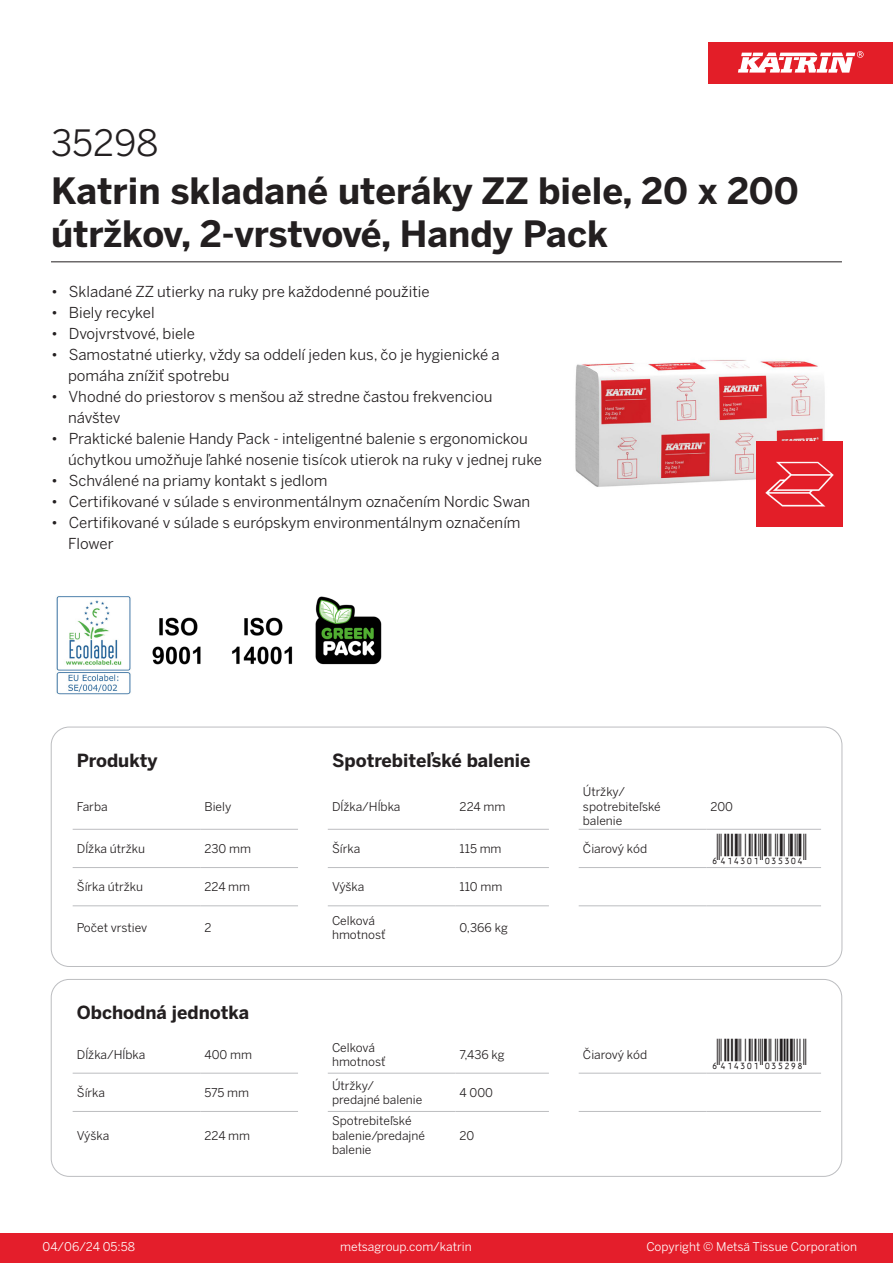
<style>
.page{position:relative;width:893px;height:1263px;background:#fff}
.page>*{position:absolute;margin:0;border:0;box-sizing:border-box;transform-origin:0 0}
.Product_Name{font:700 36px/43.2px "Benton Sans";color:#231f20}
.External_material_co{font:36px "Benton Sans";color:#231f20}
.T_EAN{font:30px "Viisas EAN Matala";color:#231f20}
.T_TableHeader{font:700 18px "Benton Sans";color:#231f20}
.MarketingBullets{font:15px/21px "Benton Sans";color:#231f20}
.T_TableBody{font:12px/14.4px "Benton Sans";color:#231f20}
.t1{font:12px "Benton Sans";color:#fff}
</style>
<div class="page">
<div style="left:0;top:1233px;width:893px;height:30px;background:#e41e2b"></div>
<div style="left:708px;top:43px;width:185px;height:41px;background:#e31e28"></div>
<svg style="left:738px;top:51px;width:126px;height:22px"></svg>
<hr style="left:73px;top:829px;width:127px;height:1px;background:#bcbdc0">
<hr style="left:200px;top:829px;width:98px;height:1px;background:#bcbdc0">
<hr style="left:328px;top:829px;width:127px;height:1px;background:#bcbdc0">
<hr style="left:455px;top:829px;width:94px;height:1px;background:#bcbdc0">
<hr style="left:579px;top:829px;width:127px;height:1px;background:#bcbdc0">
<hr style="left:706px;top:829px;width:115px;height:1px;background:#bcbdc0">
<hr style="left:73px;top:867px;width:127px;height:1px;background:#bcbdc0">
<hr style="left:200px;top:867px;width:98px;height:1px;background:#bcbdc0">
<hr style="left:328px;top:867px;width:127px;height:1px;background:#bcbdc0">
<hr style="left:455px;top:867px;width:94px;height:1px;background:#bcbdc0">
<hr style="left:579px;top:867px;width:127px;height:1px;background:#bcbdc0">
<hr style="left:706px;top:867px;width:115px;height:1px;background:#bcbdc0">
<hr style="left:73px;top:905px;width:127px;height:1px;background:#bcbdc0">
<hr style="left:200px;top:905px;width:98px;height:1px;background:#bcbdc0">
<hr style="left:328px;top:905px;width:127px;height:1px;background:#bcbdc0">
<hr style="left:455px;top:905px;width:94px;height:1px;background:#bcbdc0">
<hr style="left:579px;top:905px;width:127px;height:1px;background:#bcbdc0">
<hr style="left:706px;top:905px;width:115px;height:1px;background:#bcbdc0">
<div style="left:51px;top:727px;width:791px;height:240px;border:1px solid #bcbdc0;border-radius:18px"></div>
<hr style="left:73px;top:1073px;width:127px;height:1px;background:#bcbdc0">
<hr style="left:200px;top:1073px;width:98px;height:1px;background:#bcbdc0">
<hr style="left:328px;top:1073px;width:127px;height:1px;background:#bcbdc0">
<hr style="left:455px;top:1073px;width:94px;height:1px;background:#bcbdc0">
<hr style="left:579px;top:1073px;width:127px;height:1px;background:#bcbdc0">
<hr style="left:706px;top:1073px;width:115px;height:1px;background:#bcbdc0">
<hr style="left:73px;top:1111px;width:127px;height:1px;background:#bcbdc0">
<hr style="left:200px;top:1111px;width:98px;height:1px;background:#bcbdc0">
<hr style="left:328px;top:1111px;width:127px;height:1px;background:#bcbdc0">
<hr style="left:455px;top:1111px;width:94px;height:1px;background:#bcbdc0">
<hr style="left:579px;top:1111px;width:127px;height:1px;background:#bcbdc0">
<hr style="left:706px;top:1111px;width:115px;height:1px;background:#bcbdc0">
<div style="left:51px;top:979px;width:791px;height:197px;border:1px solid #bcbdc0;border-radius:18px"></div>
<img style="left:575px;top:360px;width:263px;height:167px">
<img style="left:56px;top:596px;width:75px;height:98px">
<img style="left:152px;top:617px;width:49px;height:48px">
<img style="left:232px;top:617px;width:61px;height:48px">
<img style="left:315px;top:596px;width:67px;height:69px">
<img style="left:757px;top:442px;width:85px;height:85px">
<hr style="left:51px;top:261px;width:791px;height:1px;background:#231f20">
<p class="External_material_co" style="left:51px;top:121px;width:109px">35298</p>
<p class="Product_Name" style="left:51px;top:170px;width:749px">Katrin skladané uteráky ZZ biele, 20 x 200 útržkov, 2-vrstvové, Handy Pack</p>
<p class="MarketingBullets" style="left:51px;top:281px;width:380px">• Skladané ZZ utierky na ruky pre každodenné použitie</p>
<p class="MarketingBullets" style="left:51px;top:302px;width:105px">• Biely recykel</p>
<p class="MarketingBullets" style="left:51px;top:323px;width:145px">• Dvojvrstvové, biele</p>
<p class="MarketingBullets" style="left:68px;top:344px;width:433px;text-indent:-17px">• Samostatné utierky, vždy sa oddelí jeden kus, čo je hygienické a pomáha znížiť spotrebu</p>
<p class="MarketingBullets" style="left:68px;top:386px;width:426px;text-indent:-17px">• Vhodné do priestorov s menšou až stredne častou frekvenciou návštev</p>
<p class="MarketingBullets" style="left:68px;top:428px;width:476px;text-indent:-17px">• Praktické balenie Handy Pack - inteligentné balenie s ergonomickou úchytkou umožňuje ľahké nosenie tisícok utierok na ruky v jednej ruke</p>
<p class="MarketingBullets" style="left:51px;top:470px;width:278px">• Schválené na priamy kontakt s jedlom</p>
<p class="MarketingBullets" style="left:51px;top:491px;width:481px">• Certifikované v súlade s environmentálnym označením Nordic Swan</p>
<p class="MarketingBullets" style="left:68px;top:512px;width:454px;text-indent:-17px">• Certifikované v súlade s európskym environmentálnym označením<br>Flower</p>
<p class="T_TableHeader" style="left:77px;top:749px;width:82px">Produkty</p>
<p class="T_TableHeader" style="left:332px;top:749px;width:200px">Spotrebiteľské balenie</p>
<p class="T_TableBody" style="left:77px;top:799px;width:32px">Farba</p>
<p class="T_TableBody" style="left:204px;top:799px;width:28px">Biely</p>
<p class="T_TableBody" style="left:332px;top:799px;width:70px">Dĺžka/Hĺbka</p>
<p class="T_TableBody" style="left:460px;top:799px;width:47px">224 mm</p>
<p class="T_TableBody" style="left:583px;top:785px;width:44px">Útržky/</p>
<p class="T_TableBody" style="left:583px;top:799px;width:79px">spotrebiteľské balenie</p>
<p class="T_TableBody" style="left:710px;top:799px;width:24px">200</p>
<p class="T_TableBody" style="left:77px;top:841px;width:70px">Dĺžka útržku</p>
<p class="T_TableBody" style="left:204px;top:841px;width:48px">230 mm</p>
<p class="T_TableBody" style="left:332px;top:841px;width:30px">Šírka</p>
<p class="T_TableBody" style="left:460px;top:841px;width:43px">115 mm</p>
<p class="T_TableBody" style="left:583px;top:841px;width:66px">Čiarový kód</p>
<p class="T_EAN" style="left:710px;top:833px;width:97px">*6414301035304*</p>
<p class="T_TableBody" style="left:77px;top:880px;width:68px">Šírka útržku</p>
<p class="T_TableBody" style="left:204px;top:880px;width:47px">224 mm</p>
<p class="T_TableBody" style="left:332px;top:880px;width:34px">Výška</p>
<p class="T_TableBody" style="left:460px;top:880px;width:44px">110 mm</p>
<p class="T_TableBody" style="left:77px;top:920px;width:72px">Počet vrstiev</p>
<p class="T_TableBody" style="left:204px;top:920px;width:9px">2</p>
<p class="T_TableBody" style="left:332px;top:913px;width:44px">Celková</p>
<p class="T_TableBody" style="left:332px;top:927px;width:55px">hmotnosť</p>
<p class="T_TableBody" style="left:460px;top:920px;width:50px">0,366 kg</p>
<p class="T_TableHeader" style="left:77px;top:1001px;width:174px">Obchodná jednotka</p>
<p class="T_TableBody" style="left:77px;top:1047px;width:70px">Dĺžka/Hĺbka</p>
<p class="T_TableBody" style="left:204px;top:1047px;width:49px">400 mm</p>
<p class="T_TableBody" style="left:77px;top:1085px;width:30px">Šírka</p>
<p class="T_TableBody" style="left:204px;top:1085px;width:46px">575 mm</p>
<p class="T_TableBody" style="left:77px;top:1128px;width:34px">Výška</p>
<p class="T_TableBody" style="left:204px;top:1128px;width:47px">224 mm</p>
<p class="T_TableBody" style="left:332px;top:1040px;width:44px">Celková</p>
<p class="T_TableBody" style="left:332px;top:1054px;width:55px">hmotnosť</p>
<p class="T_TableBody" style="left:332px;top:1078px;width:44px">Útržky/</p>
<p class="T_TableBody" style="left:332px;top:1093px;width:92px">predajné balenie</p>
<p class="T_TableBody" style="left:332px;top:1113px;width:94px">Spotrebiteľské balenie/predajné balenie</p>
<p class="T_TableBody" style="left:460px;top:1047px;width:47px">7,436 kg</p>
<p class="T_TableBody" style="left:583px;top:1047px;width:66px">Čiarový kód</p>
<p class="T_EAN" style="left:710px;top:1039px;width:97px">*6414301035298*</p>
<p class="T_TableBody" style="left:460px;top:1085px;width:35px">4 000</p>
<p class="T_TableBody" style="left:460px;top:1128px;width:16px">20</p>
<p class="t1" style="left:43px;top:1239px;width:94px">04/06/24 05:58</p>
<p class="t1" style="left:340px;top:1239px;width:133px">metsagroup.com/katrin</p>
<p class="t1" style="left:646px;top:1239px;width:212px">Copyright © Metsä Tissue Corporation</p>
</div>
